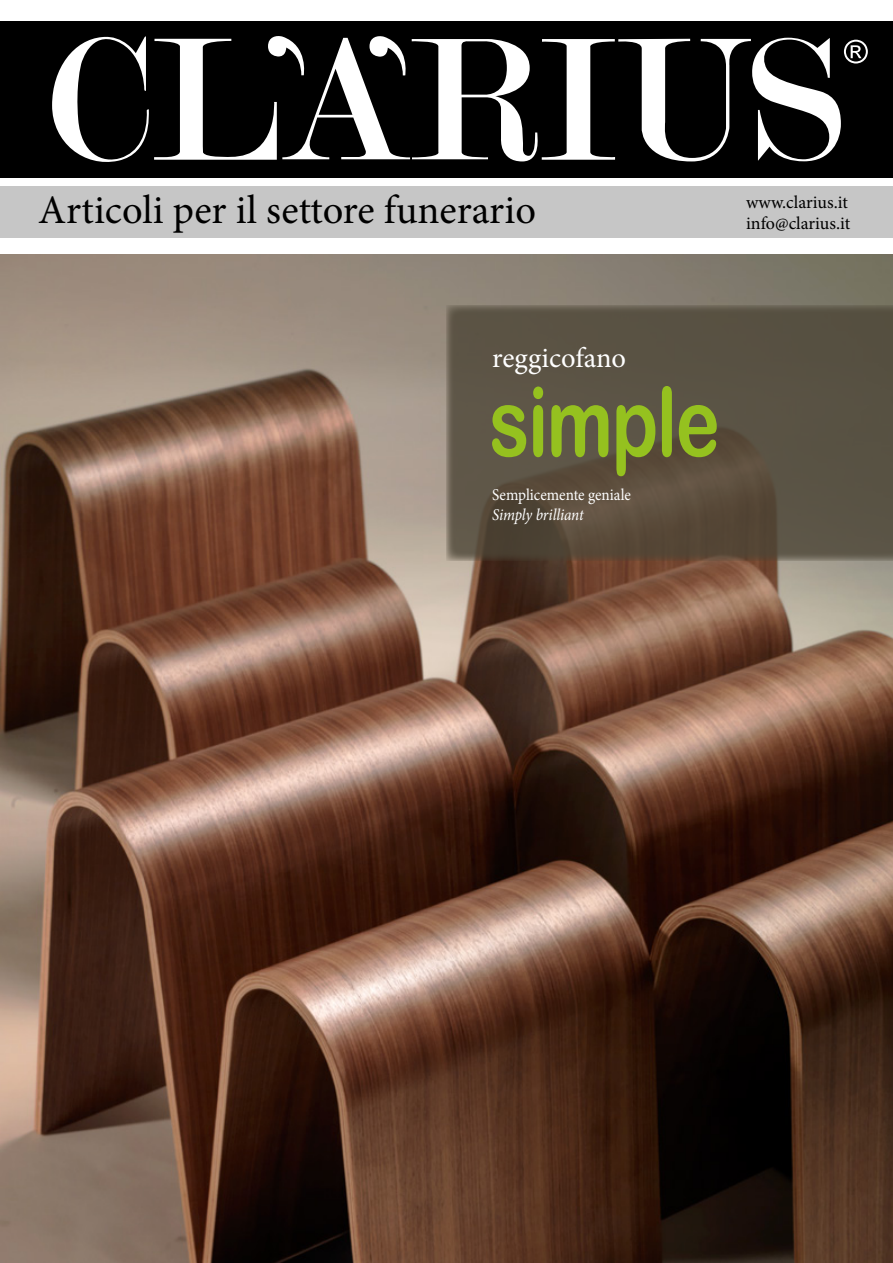
<style>
.page{position:relative;width:893px;height:1263px;background:#fff}
.page>*{position:absolute;margin:0;border:0;box-sizing:border-box;transform-origin:0 0}
.t1{font:96.3px "Arial Rounded MT Bold";letter-spacing:-.02em;color:#95c11f;scale:.78 1}
.t2{font:40.5px "Minion Pro";color:#000}
.t3{font:28.5px "Minion Pro";color:#fff}
.t4{font:18px/21.6px "Minion Pro";letter-spacing:-.005em;color:#000}
.t5{font:16.5px "Minion Pro";color:#fff;scale:.92 1}
.t6{font:italic 16.5px "Minion Pro";letter-spacing:-.015em;color:#fff;scale:.92 1}
</style>
<div class="page">
<div style="left:0;top:21px;width:893px;height:157px;background:#000"></div>
<svg style="left:52px;top:36px;width:789px;height:126px"></svg>
<svg style="left:844px;top:40px;width:24px;height:24px"></svg>
<div style="left:0;top:186px;width:893px;height:51px;background:#c6c6c6"></div>
<img style="left:0;top:254px;width:893px;height:1009px">
<svg style="left:446px;top:305px;width:447px;height:256px;background:#5a5142"></svg>
<p class="t2" style="left:38px;top:183px;width:499px">Articoli per il settore funerario</p>
<p class="t4" style="left:746px;top:191px;width:106px">www.clarius.it info@clarius.it</p>
<p class="t3" style="left:492px;top:339px;width:135px">reggicofano</p>
<h1 class="t1" style="left:489px;top:365px;width:298px">simple</h1>
<p class="t5" style="left:492px;top:483px;width:152px">Semplicemente geniale</p>
<p class="t6" style="left:492px;top:503px;width:101px">Simply brilliant</p>
</div>
